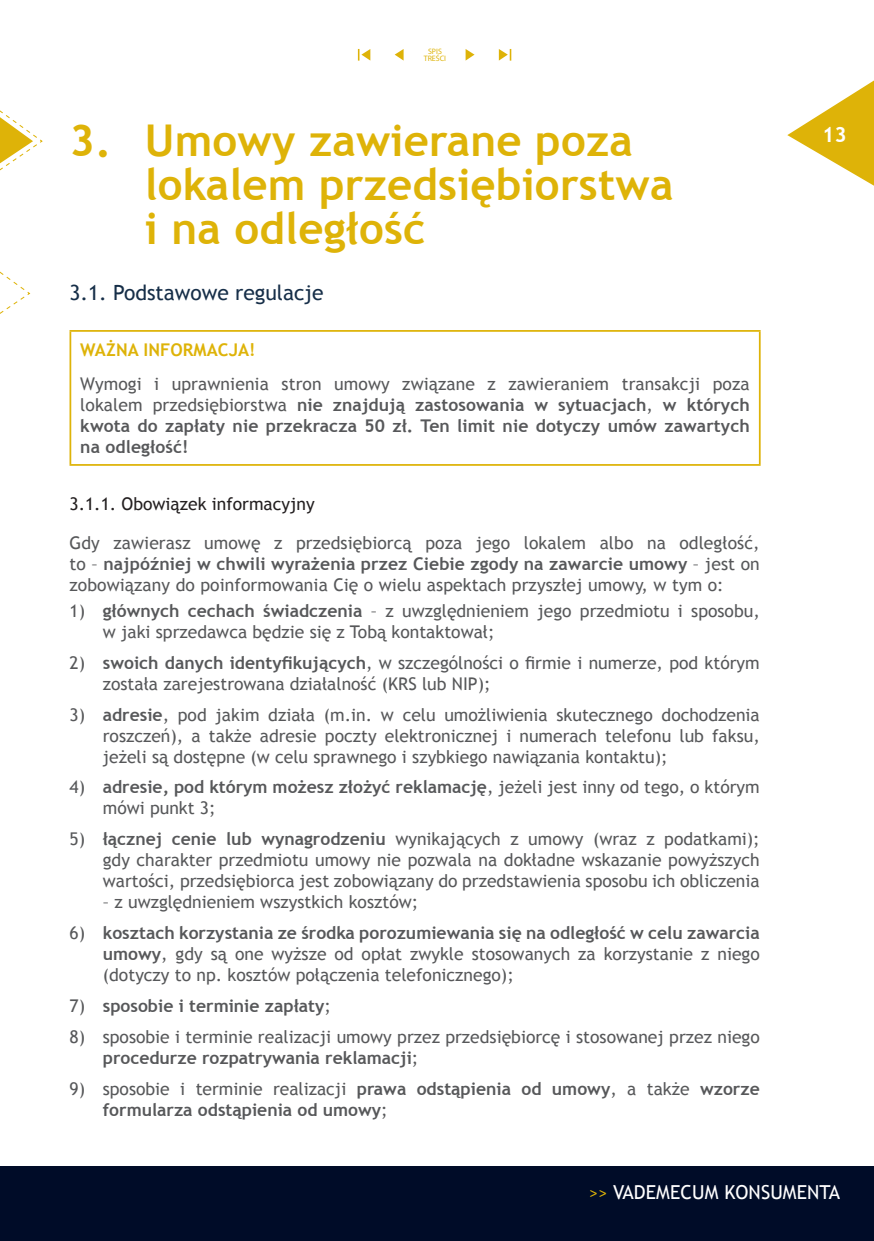
<style>
.page{position:relative;width:874px;height:1241px;background:#fff}
.page>*{position:absolute;margin:0;border:0;box-sizing:border-box;transform-origin:0 0}
.t1{font:700 43.75px/43.8px "Trebuchet MS";letter-spacing:.005em;color:#deb308}
.t2{font:21px "Trebuchet MS";color:#162e48}
.t3{font:700 21px "Trebuchet MS";color:#fff}
.t4{font:19.25px "Trebuchet MS";letter-spacing:.005em;color:#fff}
.t5{font:17.5px/21px "Trebuchet MS";color:#57585a;text-align:justify}
.t6{font:700 17.5px/21px "Trebuchet MS";color:#57585a;text-align:justify}
.t7{font:17.5px "Trebuchet MS";color:#231f20}
.t8{font:700 17.5px "Trebuchet MS";letter-spacing:.005em;color:#deb308}
.t9{font:7.88px/7px "Myriad Pro";color:#deb308;text-align:center}
.s1{font-weight:400}
.s2{font-weight:700}
.s3{font-size:17.5px;color:#deb308}
</style>
<div class="page">
<hr style="left:69px;top:330px;width:691px;height:2px;background:#deb308">
<hr style="left:69px;top:332px;width:2px;height:132px;background:#deb308">
<hr style="left:758px;top:332px;width:2px;height:132px;background:#deb308">
<hr style="left:69px;top:464px;width:691px;height:1px;background:#deb308">
<svg style="left:0;top:110px;width:43px;height:61px"></svg>
<svg style="left:0;top:271px;width:31px;height:43px"></svg>
<div style="left:0;top:1166px;width:873px;height:74px;background:#000c28"></div>
<svg style="left:787px;top:81px;width:86px;height:104px"></svg>
<svg style="left:358px;top:49px;width:12px;height:12px"></svg>
<svg style="left:498px;top:49px;width:13px;height:12px"></svg>
<svg style="left:394px;top:49px;width:9px;height:11px"></svg>
<svg style="left:465px;top:49px;width:9px;height:12px"></svg>
<p class="t9" style="left:423px;top:47px;width:24px">SPIS<br>TREŚCI</p>
<h1 class="t1" style="left:145px;top:119px;width:530px;text-indent:-75px">3. Umowy zawierane poza lokalem przedsiębiorstwa i na odległość</h1>
<p class="t2" style="left:69px;top:280px;width:255px">3.1. Podstawowe regulacje</p>
<p class="t8" style="left:80px;top:339px;width:177px">WAŻNA INFORMACJA!</p>
<p class="t6" style="left:80px;top:373px;width:670px"><span class="s1">Wymogi i uprawnienia stron umowy związane z zawieraniem transakcji poza lokalem przedsiębiorstwa</span> nie znajdują zastosowania w sytuacjach<span class="s1">,</span> w których kwota do zapłaty nie przekracza 50 zł. Ten limit nie dotyczy umów zawartych na odległość!</p>
<p class="t7" style="left:69px;top:493px;width:246px">3.1.1. Obowiązek informacyjny</p>
<p class="t5" style="left:69px;top:532px;width:691px">Gdy zawierasz umowę z przedsiębiorcą poza jego lokalem albo na odległość, to – <span class="s2">najpóźniej w chwili wyrażenia przez Ciebie zgody na zawarcie umowy</span> – jest on zobowiązany do poinformowania Cię o wielu aspektach przyszłej umowy, w tym o:</p>
<p class="t5" style="left:103px;top:600px;width:658px;text-indent:-33px">1) <span class="s2">głównych cechach świadczenia</span> – z uwzględnieniem jego przedmiotu i sposobu, w jaki sprzedawca będzie się z Tobą kontaktował;</p>
<p class="t5" style="left:103px;top:652px;width:658px;text-indent:-33px">2) <span class="s2">swoich danych identyfikujących</span>, w szczególności o firmie i numerze, pod którym została zarejestrowana działalność (KRS lub NIP);</p>
<p class="t5" style="left:103px;top:704px;width:658px;text-indent:-33px">3) <span class="s2">adresie</span>, pod jakim działa (m.in. w celu umożliwienia skutecznego dochodzenia roszczeń), a także adresie poczty elektronicznej i numerach telefonu lub faksu, jeżeli są dostępne (w celu sprawnego i szybkiego nawiązania kontaktu);</p>
<p class="t5" style="left:103px;top:776px;width:658px;text-indent:-33px">4) <span class="s2">adresie, pod którym możesz złożyć reklamację</span>, jeżeli jest inny od tego, o którym mówi punkt 3;</p>
<p class="t5" style="left:103px;top:828px;width:658px;text-indent:-33px">5) <span class="s2">łącznej cenie lub wynagrodzeniu</span> wynikających z umowy (wraz z podatkami); gdy charakter przedmiotu umowy nie pozwala na dokładne wskazanie powyższych wartości, przedsiębiorca jest zobowiązany do przedstawienia sposobu ich obliczenia</p>
<p class="t5" style="left:103px;top:891px;width:317px">– z uwzględnieniem wszystkich kosztów;</p>
<p class="t5" style="left:103px;top:922px;width:658px;text-indent:-33px">6) <span class="s2">kosztach korzystania ze środka porozumiewania się na odległość w celu zawarcia umowy</span>, gdy są one wyższe od opłat zwykle stosowanych za korzystanie z niego (dotyczy to np. kosztów połączenia telefonicznego);</p>
<p class="t6" style="left:69px;top:995px;width:263px"><span class="s1">7)</span> sposobie i terminie zapłaty<span class="s1">;</span></p>
<p class="t5" style="left:103px;top:1026px;width:658px;text-indent:-33px">8) sposobie i terminie realizacji umowy przez przedsiębiorcę i stosowanej przez niego <span class="s2">procedurze rozpatrywania reklamacji</span>;</p>
<p class="t6" style="left:103px;top:1078px;width:658px;text-indent:-33px"><span class="s1">9) sposobie i terminie realizacji</span> prawa odstąpienia od umowy<span class="s1">, a także</span> wzorze formularza odstąpienia od umowy<span class="s1">;</span></p>
<p class="t3" style="left:821px;top:121px;width:26px">13</p>
<p class="t4" style="left:589px;top:1180px;width:252px"><span class="s3">&gt;&gt;</span> VADEMECUM KONSUMENTA</p>
</div>
